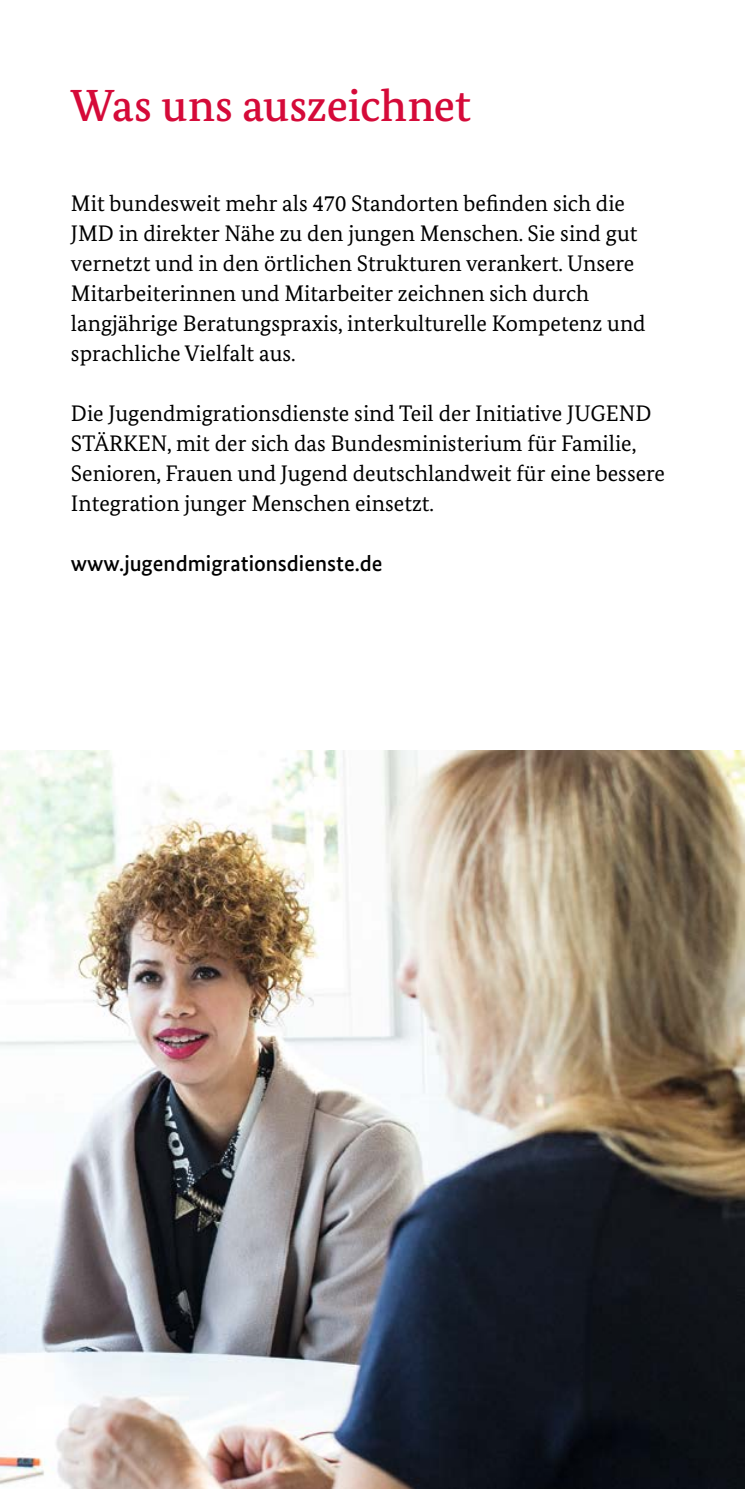
<style>
.page{position:relative;width:745px;height:1489px;background:#fff}
.page>*{position:absolute;margin:0;border:0;box-sizing:border-box;transform-origin:0 0}
.B-Inhalt_HL_B-01-H1-HL_1{font:500 45px "Bundes Serif";color:#d50a39}
.C-Inhalt_IS_C-01_1-P-Fließtext{font:22.5px/30px "Bundes Serif";color:#000}
.C-Inhalt_IS_C-01_1-P-Fließtext-2{font:500 22.5px "Bundes Sans";color:#000}
</style>
<div class="page">
<img style="left:0;top:751px;width:744px;height:737px">
<h1 class="B-Inhalt_HL_B-01-H1-HL_1" style="left:71px;top:78px;width:401px">Was uns auszeichnet</h1>
<p class="C-Inhalt_IS_C-01_1-P-Fließtext" style="left:71px;top:188px;width:576px">Mit bundesweit mehr als 470 Standorten befinden sich die JMD in direkter Nähe zu den jungen Menschen. Sie sind gut vernetzt und in den örtlichen Strukturen verankert. Unsere Mitarbeiterinnen und Mitarbeiter zeichnen sich durch langjährige Beratungspraxis, interkulturelle Kompetenz und sprachliche Vielfalt aus.</p>
<p class="C-Inhalt_IS_C-01_1-P-Fließtext" style="left:71px;top:398px;width:595px">Die Jugendmigrationsdienste sind Teil der Initiative JUGEND STÄRKEN, mit der sich das Bundesministerium für Familie, Senioren, Frauen und Jugend deutschlandweit für eine bessere Integration junger Menschen einsetzt.</p>
<p class="C-Inhalt_IS_C-01_1-P-Fließtext-2" style="left:71px;top:549px;width:313px">www.jugendmigrationsdienste.de</p>
</div>
